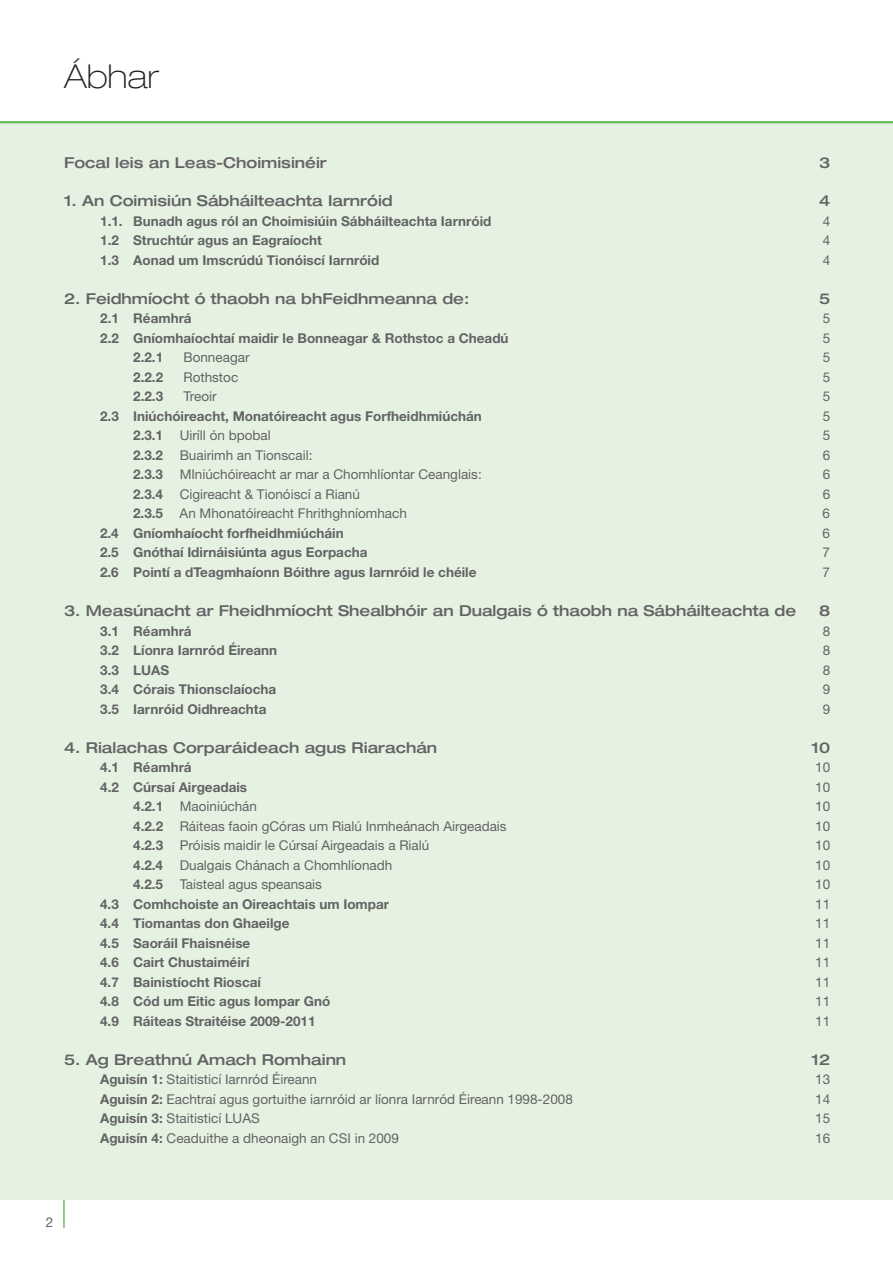
<style>
.page{position:relative;width:893px;height:1263px;background:#fff}
.page>*{position:absolute;margin:0;border:0;box-sizing:border-box;transform-origin:0 0}
.t1{font:100 expanded 33px "Helvetica Neue LT";color:#231f20}
.t2{font:500 expanded 15px "Helvetica Neue LT";color:#636366}
.t3{font:700 13.5px "Helvetica Neue LT";color:#636366}
.t4{font:13.5px "Helvetica Neue LT";color:#636366}
.s1{font-weight:700}
</style>
<div class="page">
<div style="left:0;top:121px;width:892px;height:1078px;background:#e6f2e1"></div>
<hr style="left:0;top:121px;width:892px;height:2px;background:#65bd59">
<hr style="left:63px;top:1199px;width:2px;height:28px;background:#65bd59">
<h1 class="t1" style="left:64px;top:64px;width:96px">Ábhar</h1>
<p class="t2" style="left:64px;top:157px;width:264px">Focal leis an Leas-Choimisinéir</p>
<p class="t2" style="left:818px;top:157px;width:13px">3</p>
<p class="t2" style="left:64px;top:196px;width:330px">1. An Coimisiún Sábháilteachta Iarnróid</p>
<p class="t2" style="left:818px;top:196px;width:13px">4</p>
<p class="t3" style="left:100px;top:216px;width:392px">1.1. Bunadh agus ról an Choimisiúin Sábháilteachta Iarnróid</p>
<p class="t4" style="left:822px;top:216px;width:9px">4</p>
<p class="t3" style="left:100px;top:236px;width:223px">1.2 Struchtúr agus an Eagraíocht</p>
<p class="t4" style="left:822px;top:236px;width:9px">4</p>
<p class="t3" style="left:100px;top:255px;width:280px">1.3 Aonad um Imscrúdú Tionóiscí Iarnróid</p>
<p class="t4" style="left:822px;top:255px;width:9px">4</p>
<p class="t2" style="left:64px;top:293px;width:406px">2. Feidhmíocht ó thaobh na bhFeidhmeanna de:</p>
<p class="t2" style="left:818px;top:293px;width:13px">5</p>
<p class="t3" style="left:100px;top:314px;width:93px">2.1 Réamhrá</p>
<p class="t4" style="left:822px;top:314px;width:9px">5</p>
<p class="t3" style="left:100px;top:333px;width:410px">2.2 Gníomhaíochtaí maidir le Bonneagar &amp; Rothstoc a Cheadú</p>
<p class="t4" style="left:822px;top:333px;width:9px">5</p>
<p class="t3" style="left:133px;top:353px;width:31px">2.2.1</p>
<p class="t4" style="left:183px;top:353px;width:67px">Bonneagar</p>
<p class="t4" style="left:822px;top:353px;width:9px">5</p>
<p class="t3" style="left:133px;top:372px;width:31px">2.2.2</p>
<p class="t4" style="left:183px;top:372px;width:56px">Rothstoc</p>
<p class="t4" style="left:822px;top:372px;width:9px">5</p>
<p class="t3" style="left:133px;top:392px;width:31px">2.2.3</p>
<p class="t4" style="left:183px;top:392px;width:35px">Treoir</p>
<p class="t4" style="left:822px;top:392px;width:9px">5</p>
<p class="t3" style="left:100px;top:411px;width:383px">2.3 Iniúchóireacht, Monatóireacht agus Forfheidhmiúchán</p>
<p class="t4" style="left:822px;top:411px;width:9px">5</p>
<p class="t4" style="left:133px;top:431px;width:139px"><span class="s1">2.3.1</span> Uiríll ón bpobal</p>
<p class="t4" style="left:822px;top:431px;width:9px">5</p>
<p class="t4" style="left:133px;top:450px;width:181px"><span class="s1">2.3.2</span> Buairimh an Tionscail:</p>
<p class="t4" style="left:822px;top:450px;width:9px">6</p>
<p class="t4" style="left:133px;top:470px;width:350px"><span class="s1">2.3.3</span> MIniúchóireacht ar mar a Chomhlíontar Ceanglais:</p>
<p class="t4" style="left:822px;top:470px;width:9px">6</p>
<p class="t4" style="left:133px;top:489px;width:228px"><span class="s1">2.3.4</span> Cigireacht &amp; Tionóiscí a Rianú</p>
<p class="t4" style="left:822px;top:489px;width:9px">6</p>
<p class="t4" style="left:133px;top:509px;width:275px"><span class="s1">2.3.5</span> An Mhonatóireacht Fhrithghníomhach</p>
<p class="t4" style="left:822px;top:509px;width:9px">6</p>
<p class="t3" style="left:100px;top:528px;width:245px">2.4 Gníomhaíocht forfheidhmiúcháin</p>
<p class="t4" style="left:822px;top:528px;width:9px">6</p>
<p class="t3" style="left:100px;top:548px;width:269px">2.5 Gnóthaí Idirnáisiúnta agus Eorpacha</p>
<p class="t4" style="left:822px;top:548px;width:9px">7</p>
<p class="t3" style="left:100px;top:567px;width:378px">2.6 Pointí a dTeagmhaíonn Bóithre agus Iarnróid le chéile</p>
<p class="t4" style="left:822px;top:567px;width:9px">7</p>
<p class="t2" style="left:64px;top:605px;width:733px">3. Measúnacht ar Fheidhmíocht Shealbhóir an Dualgais ó thaobh na Sábháilteachta de</p>
<p class="t2" style="left:818px;top:605px;width:13px">8</p>
<p class="t3" style="left:100px;top:626px;width:93px">3.1 Réamhrá</p>
<p class="t4" style="left:822px;top:626px;width:9px">8</p>
<p class="t3" style="left:100px;top:645px;width:178px">3.2 Líonra Iarnród Éireann</p>
<p class="t4" style="left:822px;top:645px;width:9px">8</p>
<p class="t3" style="left:100px;top:665px;width:70px">3.3 LUAS</p>
<p class="t4" style="left:822px;top:665px;width:9px">8</p>
<p class="t3" style="left:100px;top:684px;width:178px">3.4 Córais Thionsclaíocha</p>
<p class="t4" style="left:822px;top:684px;width:9px">9</p>
<p class="t3" style="left:100px;top:704px;width:168px">3.5 Iarnróid Oidhreachta</p>
<p class="t4" style="left:822px;top:704px;width:9px">9</p>
<p class="t2" style="left:64px;top:742px;width:374px">4. Rialachas Corparáideach agus Riarachán</p>
<p class="t2" style="left:811px;top:742px;width:20px">10</p>
<p class="t3" style="left:100px;top:762px;width:93px">4.1 Réamhrá</p>
<p class="t4" style="left:814px;top:762px;width:16px">10</p>
<p class="t3" style="left:100px;top:782px;width:148px">4.2 Cúrsaí Airgeadais</p>
<p class="t4" style="left:814px;top:782px;width:16px">10</p>
<p class="t4" style="left:133px;top:801px;width:125px"><span class="s1">4.2.1</span> Maoiniúchán</p>
<p class="t4" style="left:814px;top:801px;width:16px">10</p>
<p class="t4" style="left:133px;top:821px;width:375px"><span class="s1">4.2.2</span> Ráiteas faoin gCóras um Rialú Inmheánach Airgeadais</p>
<p class="t4" style="left:814px;top:821px;width:16px">10</p>
<p class="t4" style="left:133px;top:840px;width:297px"><span class="s1">4.2.3</span> Próisis maidir le Cúrsaí Airgeadais a Rialú</p>
<p class="t4" style="left:814px;top:840px;width:16px">10</p>
<p class="t4" style="left:133px;top:860px;width:260px"><span class="s1">4.2.4</span> Dualgais Chánach a Chomhlíonadh</p>
<p class="t4" style="left:814px;top:860px;width:16px">10</p>
<p class="t4" style="left:133px;top:879px;width:190px"><span class="s1">4.2.5</span> Taisteal agus speansais</p>
<p class="t4" style="left:814px;top:879px;width:16px">10</p>
<p class="t3" style="left:100px;top:899px;width:290px">4.3 Comhchoiste an Oireachtais um Iompar</p>
<p class="t4" style="left:814px;top:899px;width:16px">11</p>
<p class="t3" style="left:100px;top:918px;width:191px">4.4 Tiomantas don Ghaeilge</p>
<p class="t4" style="left:814px;top:918px;width:16px">11</p>
<p class="t3" style="left:100px;top:938px;width:152px">4.5 Saoráil Fhaisnéise</p>
<p class="t4" style="left:814px;top:938px;width:16px">11</p>
<p class="t3" style="left:100px;top:957px;width:151px">4.6 Cairt Chustaiméirí</p>
<p class="t4" style="left:814px;top:957px;width:16px">11</p>
<p class="t3" style="left:100px;top:977px;width:162px">4.7 Bainistíocht Rioscaí</p>
<p class="t4" style="left:814px;top:977px;width:16px">11</p>
<p class="t3" style="left:100px;top:996px;width:231px">4.8 Cód um Eitic agus Iompar Gnó</p>
<p class="t4" style="left:814px;top:996px;width:16px">11</p>
<p class="t3" style="left:100px;top:1016px;width:217px">4.9 Ráiteas Straitéise 2009-2011</p>
<p class="t4" style="left:814px;top:1016px;width:16px">11</p>
<p class="t2" style="left:64px;top:1054px;width:283px">5. Ag Breathnú Amach Romhainn</p>
<p class="t2" style="left:811px;top:1054px;width:20px">12</p>
<p class="t4" style="left:100px;top:1074px;width:218px"><span class="s1">Aguisín 1:</span> Staitisticí Iarnród Éireann</p>
<p class="t4" style="left:814px;top:1074px;width:16px">13</p>
<p class="t4" style="left:100px;top:1094px;width:474px"><span class="s1">Aguisín 2:</span> Eachtraí agus gortuithe iarnróid ar líonra Iarnród Éireann 1998-2008</p>
<p class="t4" style="left:814px;top:1094px;width:16px">14</p>
<p class="t4" style="left:100px;top:1113px;width:161px"><span class="s1">Aguisín 3:</span> Staitisticí LUAS</p>
<p class="t4" style="left:814px;top:1113px;width:16px">15</p>
<p class="t4" style="left:100px;top:1133px;width:300px"><span class="s1">Aguisín 4:</span> Ceaduithe a dheonaigh an CSI in 2009</p>
<p class="t4" style="left:814px;top:1133px;width:16px">16</p>
<p class="t4" style="left:46px;top:1217px;width:9px">2</p>
</div>
